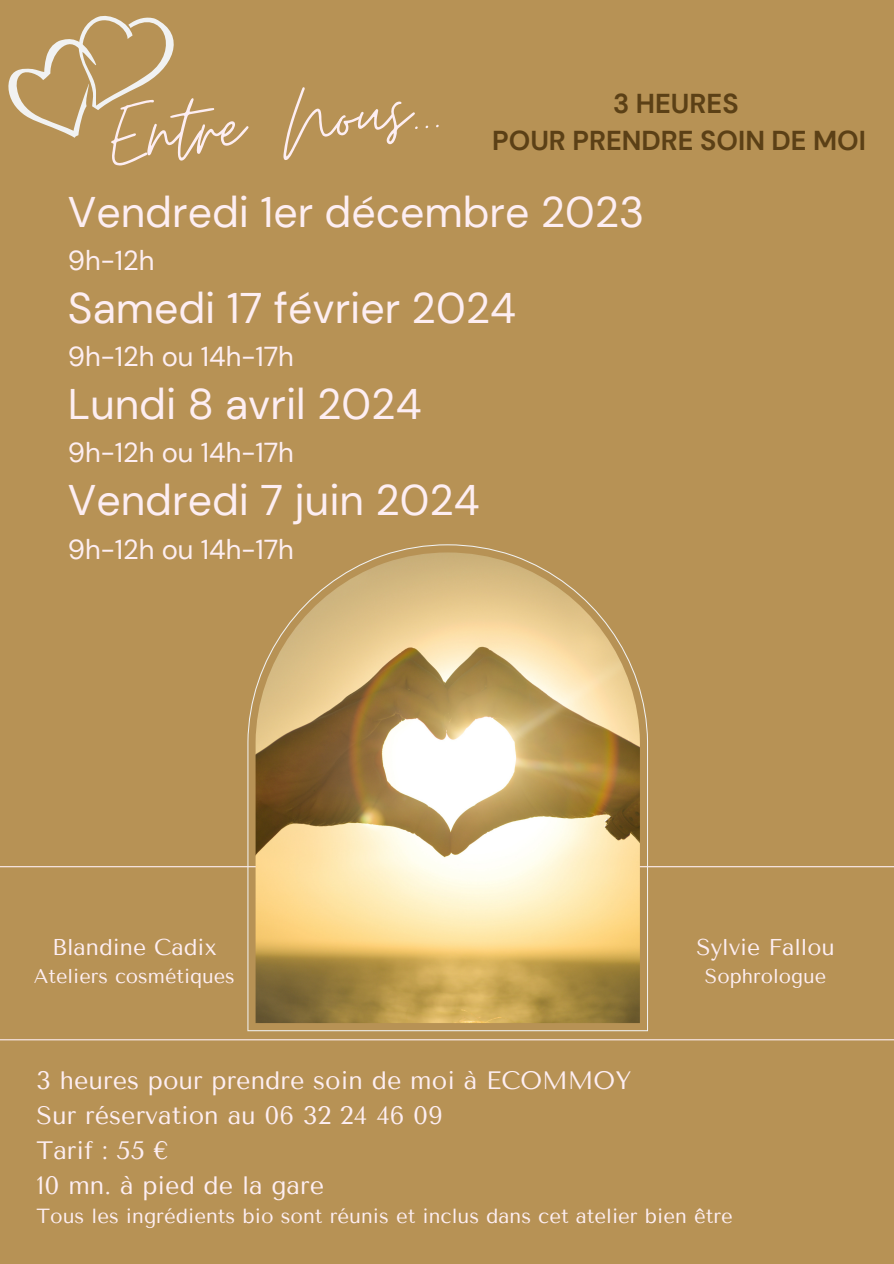
<style>
.page{position:relative;width:894px;height:1264px;background:#fff}
.page>*{position:absolute;margin:0;border:0;box-sizing:border-box;transform-origin:0 0}
.t1{font:98.25px "Moon Time";color:#fdeef2}
.t2{font:42.75px "DM Sans";color:#fdeef2}
.t3{font:27.3px "DM Sans";color:#fdeef2}
.t4{font:700 27.3px "DM Sans";color:#5b4016}
.t5{font:25.05px "Tenor Sans";color:#fdeef2}
.t6{font:22.8px "Tenor Sans";color:#fdeef2}
.t7{font:20.4px "Tenor Sans";color:#fdeef2}
.t8{font:19.95px "Tenor Sans";color:#fdeef2}
</style>
<div class="page">
<div style="left:0;top:0;width:893px;height:1263px;background:#b79255"></div>
<hr style="left:0;top:866px;width:893px;height:1px;background:#fdeef2">
<svg style="left:247px;top:544px;width:401px;height:487px"></svg>
<img style="left:255px;top:552px;width:384px;height:471px">
<hr style="left:0;top:1039px;width:893px;height:1px;background:#fdeef2">
<svg style="left:8px;top:15px;width:166px;height:123px"></svg>
<p class="t1" style="left:105px;top:77px;width:333px;rotate:-5deg">Entre Nous .</p>
<p class="t4" style="left:613px;top:85px;width:127px">3 HEURES</p>
<p class="t4" style="left:492px;top:123px;width:375px">POUR PRENDRE SOIN DE MOI</p>
<p class="t2" style="left:68px;top:184px;width:577px">Vendredi 1er décembre 2023</p>
<p class="t3" style="left:68px;top:243px;width:88px">9h-12h</p>
<p class="t2" style="left:68px;top:280px;width:449px">Samedi 17 février 2024</p>
<p class="t3" style="left:68px;top:339px;width:227px">9h-12h ou 14h-17h</p>
<p class="t2" style="left:68px;top:376px;width:355px">Lundi 8 avril 2024</p>
<p class="t3" style="left:68px;top:435px;width:227px">9h-12h ou 14h-17h</p>
<p class="t2" style="left:68px;top:472px;width:413px">Vendredi 7 juin 2024</p>
<p class="t3" style="left:68px;top:531px;width:227px">9h-12h ou 14h-17h</p>
<p class="t6" style="left:52px;top:933px;width:166px">Blandine Cadix</p>
<p class="t8" style="left:34px;top:964px;width:202px">Ateliers cosmétiques</p>
<p class="t6" style="left:696px;top:933px;width:140px">Sylvie Fallou</p>
<p class="t8" style="left:704px;top:964px;width:123px">Sophrologue</p>
<p class="t5" style="left:37px;top:1066px;width:596px">3 heures pour prendre soin de moi à ECOMMOY</p>
<p class="t5" style="left:37px;top:1100px;width:408px">Sur réservation au 06 32 24 46 09</p>
<p class="t5" style="left:37px;top:1135px;width:134px">Tarif : 55 €</p>
<p class="t5" style="left:37px;top:1170px;width:289px">10 mn. à pied de la gare</p>
<p class="t7" style="left:37px;top:1204px;width:697px">Tous les ingrédients bio sont réunis et inclus dans cet atelier bien être</p>
</div>
